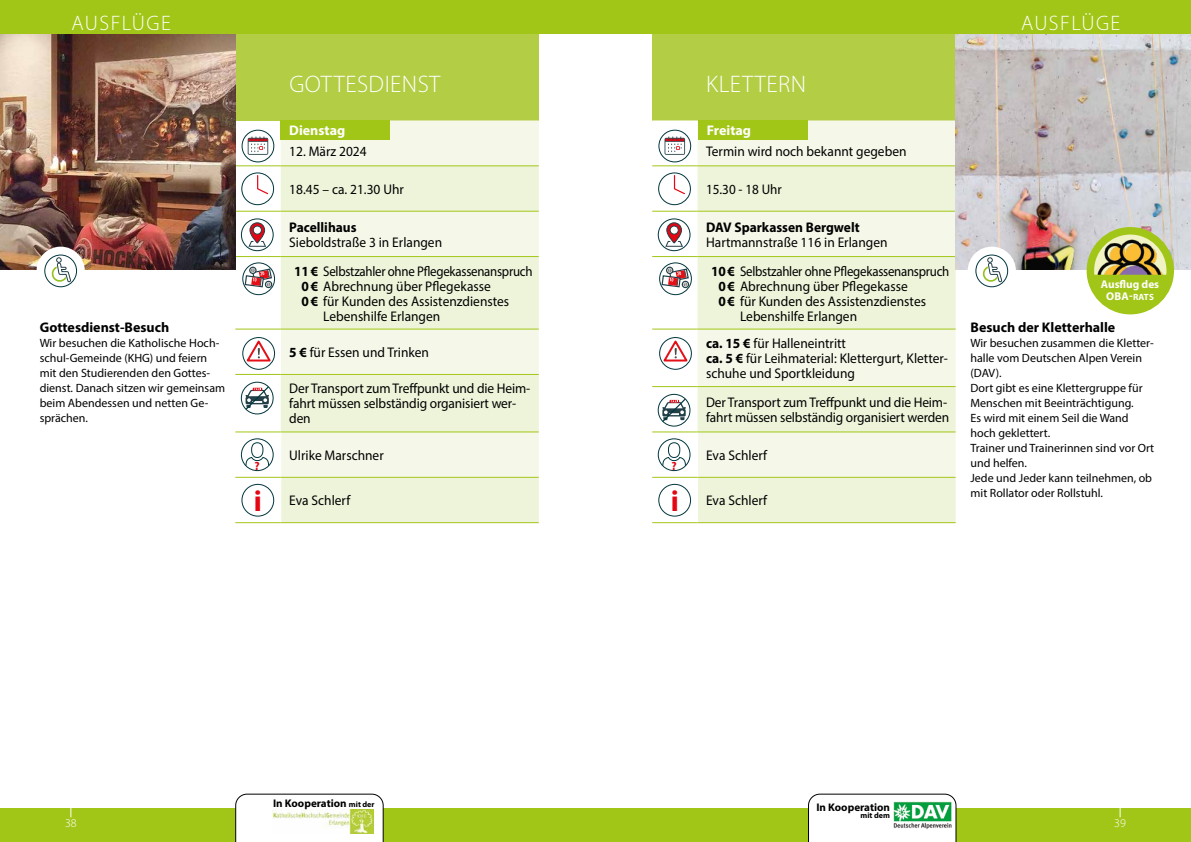
<style>
.page{position:relative;width:1191px;height:842px;background:#fff}
.page>*{position:absolute;margin:0;border:0;box-sizing:border-box;transform-origin:0 0}
.t1{font:300 24px "Myriad Pro";letter-spacing:.02em;color:#fff}
.t2{font:300 21px "Myriad Pro";letter-spacing:.07em;color:#fff}
.t3{font:14px/15px "Myriad Pro";color:#000;scale:.96 1}
.t4{font:14px/28.9px "Myriad Pro";letter-spacing:-.02em;color:#000;scale:.96 1}
.t5{font:700 14px "Myriad Pro";color:#000}
.t6{font:700 14px "Myriad Pro";color:#000;scale:.96 1}
.t7{font:700 14px "Myriad Pro";color:#fff}
.t8{font:14px "Myriad Pro";color:#000;scale:.94 1}
.t9{font:12px/15px "Myriad Pro";color:#000}
.t10{font:300 12px "Myriad Pro";color:#fff}
.t11{font:700 11.9px "Myriad Pro";color:#e30613}
.t12{font:700 11.3px/11.8px "Myriad Pro";color:#fff;text-align:center}
.t13{font:700 11.1px "Myriad Pro";color:#000}
.t14{font:700 8px "Myriad Pro";color:#000}
.s1{font-weight:700}
.s2{font-weight:700;font-size:29.5px;color:#e30613}
.s3{font-size:9px}
.s4{font-size:8px}
</style>
<div class="page">
<div style="left:0;top:808px;width:595px;height:34px;background:#a2c617"></div>
<div style="left:595px;top:808px;width:596px;height:34px;background:#a2c617"></div>
<div style="left:595px;top:0;width:596px;height:34px;background:#a2c617"></div>
<div style="left:0;top:0;width:595px;height:34px;background:#a2c617"></div>
<div style="left:0;top:34px;width:539px;height:86px;background:#b3cd45"></div>
<div style="left:652px;top:34px;width:539px;height:86px;background:#b3cd45"></div>
<div style="left:698px;top:120px;width:257px;height:46px;background:#f5f8e9"></div>
<svg style="left:698px;top:167px;width:257px;height:355px;background:#f0f5df"></svg>
<hr style="left:697px;top:432px;width:258px;height:1px;background:#a2c617">
<hr style="left:697px;top:522px;width:258px;height:1px;background:#a2c617">
<hr style="left:697px;top:166px;width:258px;height:1px;background:#a2c617">
<hr style="left:697px;top:211px;width:258px;height:1px;background:#a2c617">
<hr style="left:697px;top:256px;width:258px;height:1px;background:#a2c617">
<hr style="left:697px;top:329px;width:258px;height:1px;background:#a2c617">
<hr style="left:697px;top:386px;width:258px;height:1px;background:#a2c617">
<hr style="left:697px;top:477px;width:258px;height:1px;background:#a2c617">
<svg style="left:652px;top:120px;width:46px;height:403px"></svg>
<div style="left:658px;top:484px;width:33px;height:32px;border:1px solid #01363e;border-radius:50%"></div>
<img style="left:955px;top:34px;width:236px;height:235px">
<div style="left:281px;top:120px;width:258px;height:46px;background:#f5f8e9"></div>
<svg style="left:281px;top:167px;width:258px;height:355px;background:#f0f5de"></svg>
<svg style="left:280px;top:433px;width:2px;height:89px"></svg>
<hr style="left:235px;top:166px;width:46px;height:1px;background:#a2c617">
<hr style="left:281px;top:166px;width:258px;height:1px;background:#a2c617">
<hr style="left:235px;top:211px;width:46px;height:1px;background:#a2c617">
<hr style="left:281px;top:211px;width:258px;height:1px;background:#a2c617">
<hr style="left:235px;top:256px;width:46px;height:1px;background:#a2c617">
<hr style="left:281px;top:256px;width:258px;height:1px;background:#a2c617">
<hr style="left:235px;top:432px;width:46px;height:1px;background:#a2c617">
<hr style="left:281px;top:432px;width:258px;height:1px;background:#a2c617">
<hr style="left:235px;top:477px;width:46px;height:1px;background:#a2c617">
<hr style="left:281px;top:477px;width:258px;height:1px;background:#a2c617">
<hr style="left:235px;top:522px;width:46px;height:1px;background:#a2c617">
<hr style="left:281px;top:522px;width:258px;height:1px;background:#a2c617">
<hr style="left:235px;top:329px;width:46px;height:1px;background:#a2c617">
<hr style="left:281px;top:329px;width:258px;height:1px;background:#a2c617">
<hr style="left:235px;top:374px;width:46px;height:1px;background:#a2c617">
<hr style="left:281px;top:374px;width:258px;height:1px;background:#a2c617">
<svg style="left:241px;top:129px;width:34px;height:34px"></svg>
<svg style="left:241px;top:172px;width:33px;height:33px"></svg>
<div style="left:241px;top:219px;width:32px;height:32px;border:1px solid #01363e;border-radius:50%"></div>
<svg style="left:248px;top:222px;width:18px;height:25px"></svg>
<svg style="left:242px;top:262px;width:33px;height:33px"></svg>
<svg style="left:242px;top:337px;width:33px;height:33px"></svg>
<svg style="left:240px;top:381px;width:34px;height:34px"></svg>
<div style="left:241px;top:438px;width:32px;height:33px;border:1px solid #01363e;border-radius:50%"></div>
<svg style="left:245px;top:442px;width:24px;height:24px"></svg>
<div style="left:241px;top:484px;width:33px;height:32px;border:1px solid #01363e;border-radius:50%"></div>
<img style="left:0;top:34px;width:235px;height:235px">
<div style="left:281px;top:120px;width:109px;height:20px;background:#a2c617"></div>
<div style="left:698px;top:120px;width:109px;height:20px;background:#a2c617"></div>
<img style="left:1097px;top:231px;width:66px;height:44px">
<div style="left:1086px;top:227px;width:88px;height:87px;border:8px solid #a2c617;border-radius:50%"></div>
<svg style="left:1090px;top:275px;width:80px;height:36px;background:#aecd36"></svg>
<svg style="left:235px;top:793px;width:149px;height:49px"></svg>
<svg style="left:808px;top:793px;width:148px;height:49px"></svg>
<div style="left:967px;top:247px;width:49px;height:48px;background:#fff;border-radius:50%"></div>
<div style="left:975px;top:255px;width:33px;height:32px;border:1px solid #01363e;border-radius:50%"></div>
<svg style="left:983px;top:257px;width:19px;height:26px"></svg>
<div style="left:37px;top:247px;width:48px;height:48px;background:#fff;border-radius:50%"></div>
<div style="left:44px;top:255px;width:33px;height:32px;border:1px solid #01363e;border-radius:50%"></div>
<svg style="left:52px;top:257px;width:19px;height:26px"></svg>
<h2 class="t2" style="left:72px;top:10px;width:101px">AUSFLÜGE</h2>
<h2 class="t2" style="left:1021px;top:10px;width:101px">AUSFLÜGE</h2>
<h1 class="t1" style="left:289px;top:69px;width:152px">GOTTESDIENST</h1>
<h1 class="t1" style="left:706px;top:69px;width:101px">KLETTERN</h1>
<p class="t5" style="left:40px;top:318px;width:131px">Gottesdienst-Besuch</p>
<p class="t9" style="left:40px;top:335px;width:187px">Wir besuchen die Katholische Hoch&shy;schul-Gemeinde (KHG) und feiern mit den Studierenden den Gottes&shy;dienst. Danach sitzen wir gemeinsam beim Abendessen und netten Ge&shy;sprächen.</p>
<p class="t7" style="left:289px;top:121px;width:58px">Dienstag</p>
<p class="t7" style="left:707px;top:121px;width:46px">Freitag</p>
<p class="t3" style="left:289px;top:143px;width:82px">12. März 2024</p>
<p class="t3" style="left:289px;top:181px;width:121px">18.45 – ca. 21.30 Uhr</p>
<p class="t6" style="left:289px;top:218px;width:72px">Pacellihaus</p>
<p class="t4" style="left:294px;top:227px;width:250px;text-indent:-5px">Sieboldstraße 3 in Erlangen<br><span class="s1">11€</span> Selbstzahler ohne Pflegekassenanspruch</p>
<p class="t3" style="left:302px;top:278px;width:199px"><span class="s1">0€</span> Abrechnung über Pflegekasse</p>
<p class="t3" style="left:302px;top:293px;width:218px"><span class="s1">0€</span> für Kunden des Assistenzdienstes</p>
<p class="t3" style="left:323px;top:308px;width:123px">Lebenshilfe Erlangen</p>
<p class="t3" style="left:289px;top:345px;width:147px"><span class="s1">5 €</span> für Essen und Trinken</p>
<p class="t3" style="left:289px;top:381px;width:253px">Der Transport zum Treffpunkt und die Heim&shy;fahrt müssen selbständig organisiert wer&shy;den</p>
<p class="t3" style="left:289px;top:447px;width:100px">Ulrike Marschner</p>
<p class="t3" style="left:254px;top:493px;width:102px"><span class="s2">i</span> Eva Schlerf</p>
<p class="t11" style="left:255px;top:458px;width:7px">?</p>
<p class="t3" style="left:706px;top:143px;width:210px">Termin wird noch bekannt gegeben</p>
<p class="t8" style="left:706px;top:180px;width:82px">15.30 - 18 Uhr</p>
<p class="t6" style="left:706px;top:218px;width:161px">DAV Sparkassen Bergwelt</p>
<p class="t4" style="left:711px;top:227px;width:250px;text-indent:-5px">Hartmannstraße 116 in Erlangen<br><span class="s1">10€</span> Selbstzahler ohne Pflegekassenanspruch</p>
<p class="t3" style="left:718px;top:278px;width:199px"><span class="s1">0€</span> Abrechnung über Pflegekasse</p>
<p class="t3" style="left:718px;top:293px;width:218px"><span class="s1">0€</span> für Kunden des Assistenzdienstes</p>
<p class="t3" style="left:740px;top:308px;width:123px">Lebenshilfe Erlangen</p>
<p class="t3" style="left:706px;top:336px;width:253px"><span class="s1">ca. 15 €</span> für Halleneintritt<br><span class="s1">ca. 5 €</span> für Leihmaterial: Klettergurt, Kletter&shy;schuhe und Sportkleidung</p>
<p class="t3" style="left:706px;top:395px;width:255px">Der Transport zum Treffpunkt und die Heim&shy;fahrt müssen selbständig organisiert werden</p>
<p class="t3" style="left:706px;top:447px;width:65px">Eva Schlerf</p>
<p class="t3" style="left:670px;top:493px;width:102px"><span class="s2">i</span> Eva Schlerf</p>
<p class="t11" style="left:671px;top:458px;width:7px">?</p>
<p class="t12" style="left:1100px;top:278px;width:60px">Ausflug des<br>OBA-<span class="s3">RATS</span></p>
<p class="t5" style="left:970px;top:318px;width:146px">Besuch der Kletterhalle</p>
<p class="t9" style="left:970px;top:335px;width:185px">Wir besuchen zusammen die Kletter&shy;halle vom Deutschen Alpen Verein (DAV).<br>Dort gibt es eine Klettergruppe für<br>Menschen mit Beeinträchtigung.<br>Es wird mit einem Seil die Wand hoch geklettert.<br>Trainer und Trainerinnen sind vor Ort und helfen.<br>Jede und Jeder kann teilnehmen, ob mit Rollator oder Rollstuhl.</p>
<p class="t13" style="left:273px;top:796px;width:103px">In Kooperation <span class="s4">mit der</span></p>
<p class="t13" style="left:816px;top:800px;width:75px">In Kooperation</p>
<p class="t14" style="left:860px;top:810px;width:31px">mit dem</p>
<p class="t10" style="left:65px;top:816px;width:13px">38</p>
<p class="t10" style="left:1114px;top:816px;width:13px">39</p>
</div>
